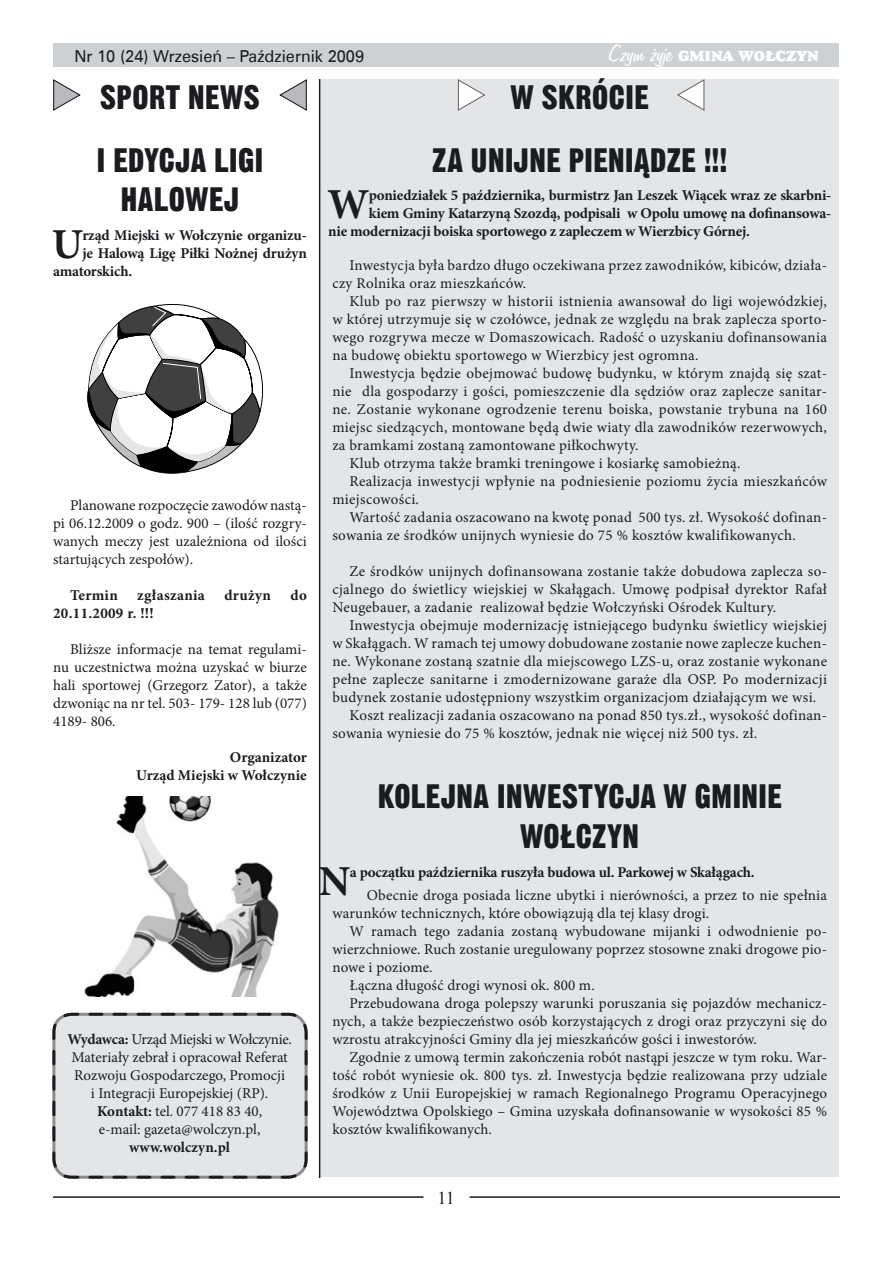
<style>
.page{position:relative;width:893px;height:1263px;background:#fff}
.page>*{position:absolute;margin:0;border:0;box-sizing:border-box;transform-origin:0 0}
.t1{font:700 42.75px "Minion Pro";color:#1b1c20}
.t2{font:33px/63px "Gothic No 13 EU";color:#1b1c20;text-align:center}
.t3{font:18px "Times New Roman";color:#1b1c20}
.t4{font:16.5px "Zurich EU";color:#1b1c20}
.t5{font:15px/18px "Minion Pro";letter-spacing:.01em;color:#1b1c20;text-align:justify}
.t6{font:700 15px/18px "Minion Pro";letter-spacing:-.015em;color:#1b1c20;text-align:right}
.t7{font:15px "Goudy Hvyface EU";color:#fff}
.t8{font:700 15px "Minion Pro";letter-spacing:.02em;color:#1b1c20}
.s1{font-family:"Freehand 575 EU";font-size:27px}
.s2{font-weight:700}
</style>
<div class="page">
<svg style="left:52px;top:1012px;width:256px;height:167px;background:#dadcdd"></svg>
<hr style="left:53px;top:1196px;width:370px;height:2px;background:#1b1c20">
<hr style="left:469px;top:1196px;width:371px;height:2px;background:#1b1c20">
<div style="left:53px;top:43px;width:785px;height:24px;background:#ced1d3"></div>
<div style="left:320px;top:79px;width:519px;height:1098px;background:#e3e5e6"></div>
<svg style="left:87px;top:304px;width:177px;height:170px"></svg>
<svg style="left:53px;top:79px;width:28px;height:32px"></svg>
<svg style="left:279px;top:79px;width:28px;height:32px"></svg>
<svg style="left:457px;top:79px;width:28px;height:32px"></svg>
<svg style="left:677px;top:79px;width:28px;height:32px"></svg>
<hr style="left:319px;top:79px;width:1px;height:1099px;background:#1b1c20">
<img style="left:84px;top:797px;width:195px;height:199px">
<p class="t7" style="left:609px;top:47px;width:211px"><span class="s1">Czym żyje</span> GMINA WOŁCZYN</p>
<h2 class="t2" style="left:432px;top:67px;width:297px">W SKRÓCIE<br>ZA UNIJNE PIENIĄDZE !!!</h2>
<p class="t4" style="left:74px;top:46px;width:291px">Nr 10 (24) Wrzesień – Październik 2009</p>
<h2 class="t2" style="left:96px;top:67px;width:165px;text-align:left">SPORT NEWS<br>I EDYC</h2>
<h2 class="t2" style="left:176px;top:130px;width:86px">JA LIGI</h2>
<h2 class="t2" style="left:121px;top:169px;width:51px">HALOWE</h2>
<h2 class="t2" style="left:224px;top:169px;width:17px">J</h2>
<h1 class="t1" style="left:328px;top:174px;width:43px">W</h1>
<p class="t6" style="left:369px;top:186px;width:464px">poniedziałek 5 października, burmistrz Jan Leszek Wiącek wraz ze skarbni-</p>
<p class="t6" style="left:369px;top:204px;width:464px">kiem Gminy Katarzyną Szozdą, podpisali w Opolu umowę na dofinansowa-</p>
<p class="t6" style="left:328px;top:222px;width:423px">nie modernizacji boiska sportowego z zapleczem w Wierzbicy Górnej.</p>
<p class="t5" style="left:332px;top:256px;width:496px;text-indent:17px">Inwestycja była bardzo długo oczekiwana przez zawodników, kibiców, działa&shy;czy Rolnika oraz mieszkańców.</p>
<p class="t5" style="left:332px;top:292px;width:496px;text-indent:17px">Klub po raz pierwszy w historii istnienia awansował do ligi wojewódzkiej, w której utrzymuje się w czołówce, jednak ze względu na brak zaplecza sporto&shy;wego rozgrywa mecze w Domaszowicach. Radość o uzyskaniu dofinansowania na budowę obiektu sportowego w Wierzbicy jest ogromna.</p>
<p class="t5" style="left:349px;top:364px;width:479px">Inwestycja będzie obejmować budowę budynku, w którym znajdą się szat-</p>
<p class="t5" style="left:332px;top:382px;width:496px">nie dla gospodarzy i gości, pomieszczenie dla sędziów oraz zaplecze sanitar-</p>
<p class="t5" style="left:332px;top:400px;width:496px">ne. Zostanie wykonane ogrodzenie terenu boiska, powstanie trybuna na 160</p>
<p class="t5" style="left:332px;top:418px;width:496px">miejsc siedzących, montowane będą dwie wiaty dla zawodników rezerwowych,</p>
<p class="t5" style="left:332px;top:436px;width:308px">za bramkami zostaną zamontowane piłkochwyty.</p>
<p class="t5" style="left:349px;top:454px;width:393px">Klub otrzyma także bramki treningowe i kosiarkę samobieżną.</p>
<p class="t5" style="left:349px;top:472px;width:479px">Realizacja inwestycji wpłynie na podniesienie poziomu życia mieszkańców</p>
<p class="t5" style="left:332px;top:490px;width:88px">miejscowości.</p>
<p class="t5" style="left:349px;top:508px;width:479px">Wartość zadania oszacowano na kwotę ponad 500 tys. zł. Wysokość dofinan-</p>
<p class="t5" style="left:332px;top:526px;width:465px">sowania ze środków unijnych wyniesie do 75 % kosztów kwalifikowanych.</p>
<p class="t5" style="left:332px;top:562px;width:496px;text-indent:17px">Ze środków unijnych dofinansowana zostanie także dobudowa zaplecza so&shy;cjalnego do świetlicy wiejskiej w Skałągach. Umowę podpisał dyrektor Rafał Neugebauer, a zadanie realizował będzie Wołczyński Ośrodek Kultury.</p>
<p class="t5" style="left:349px;top:616px;width:479px">Inwestycja obejmuje modernizację istniejącego budynku świetlicy wiejskiej</p>
<p class="t5" style="left:332px;top:634px;width:496px">w Skałągach. W ramach tej umowy dobudowane zostanie nowe zaplecze kuchen-</p>
<p class="t5" style="left:332px;top:652px;width:496px">ne. Wykonane zostaną szatnie dla miejscowego LZS-u, oraz zostanie wykonane</p>
<p class="t5" style="left:332px;top:670px;width:496px">pełne zaplecze sanitarne i zmodernizowane garaże dla OSP. Po modernizacji</p>
<p class="t5" style="left:332px;top:688px;width:485px">budynek zostanie udostępniony wszystkim organizacjom działającym we wsi.</p>
<p class="t5" style="left:349px;top:706px;width:479px">Koszt realizacji zadania oszacowano na ponad 850 tys.zł., wysokość dofinan-</p>
<p class="t5" style="left:332px;top:724px;width:426px">sowania wyniesie do 75 % kosztów, jednak nie więcej niż 500 tys. zł.</p>
<h1 class="t1" style="left:52px;top:214px;width:33px">U</h1>
<p class="t6" style="left:82px;top:226px;width:226px">rząd Miejski w Wołczynie organizu-</p>
<p class="t6" style="left:82px;top:244px;width:226px">je Halową Ligę Piłki Nożnej drużyn</p>
<p class="t6" style="left:53px;top:262px;width:81px">amatorskich.</p>
<p class="t5" style="left:53px;top:496px;width:255px;text-indent:17px">Planowane rozpoczęcie zawodów nastą&shy;pi 06.12.2009 o godz. 900 – (ilość rozgry&shy;wanych meczy jest uzależniona od ilości startujących zespołów).</p>
<p class="t6" style="left:70px;top:586px;width:49px">Termin</p>
<p class="t8" style="left:137px;top:584px;width:69px">zgłaszania</p>
<p class="t6" style="left:224px;top:586px;width:48px">drużyn</p>
<p class="t6" style="left:290px;top:586px;width:18px">do</p>
<p class="t6" style="left:53px;top:604px;width:102px">20.11.2009 r. !!!</p>
<p class="t5" style="left:53px;top:640px;width:255px;text-indent:17px">Bliższe informacje na temat regulami&shy;nu uczestnictwa można uzyskać w biurze hali sportowej (Grzegorz Zator), a także dzwoniąc na nr tel. 503- 179- 128 lub (077)<br>4189- 806.</p>
<p class="t6" style="left:136px;top:748px;width:172px">Organizator<br>Urząd Miejski w Wołczynie</p>
<h2 class="t2" style="left:377px;top:778px;width:406px;line-height:39.6px">KOLEJNA INWESTYCJA W GM INIE<br>WOŁCZYN</h2>
<p class="t5" style="left:67px;top:1030px;width:226px;text-align:center"><span class="s2">Wydawca:</span> Urząd Miejski w Wołczynie.<br>Materiały zebrał i opracował Referat Rozwoju Gospodarczego, Promocji<br>i Integracji Europejskiej (RP).<br><span class="s2">Kontakt:</span> tel. 077 418 83 40,<br>e-mail: gazeta@wolczyn.pl,</p>
<p class="t6" style="left:129px;top:1138px;width:102px">www.wolczyn.pl</p>
<h1 class="t1" style="left:319px;top:851px;width:33px">N</h1>
<p class="t6" style="left:350px;top:863px;width:406px">a początku października ruszyła budowa ul. Parkowej w Skałągach.</p>
<p class="t5" style="left:332px;top:886px;width:496px;text-indent:35px">Obecnie droga posiada liczne ubytki i nierówności, a przez to nie spełnia warunków technicznych, które obowiązują dla tej klasy drogi.</p>
<p class="t5" style="left:349px;top:922px;width:479px">W ramach tego zadania zostaną wybudowane mijanki i odwodnienie po-</p>
<p class="t5" style="left:332px;top:940px;width:496px">wierzchniowe. Ruch zostanie uregulowany poprzez stosowne znaki drogowe pio-</p>
<p class="t5" style="left:332px;top:958px;width:102px">nowe i poziome.</p>
<p class="t5" style="left:349px;top:976px;width:247px">Łączna długość drogi wynosi ok. 800 m.</p>
<p class="t5" style="left:349px;top:994px;width:479px">Przebudowana droga polepszy warunki poruszania się pojazdów mechanicz-</p>
<p class="t5" style="left:332px;top:1012px;width:496px">nych, a także bezpieczeństwo osób korzystających z drogi oraz przyczyni się do</p>
<p class="t5" style="left:332px;top:1030px;width:426px">wzrostu atrakcyjności Gminy dla jej mieszkańców gości i inwestorów.</p>
<p class="t5" style="left:349px;top:1048px;width:479px">Zgodnie z umową termin zakończenia robót nastąpi jeszcze w tym roku. War-</p>
<p class="t5" style="left:332px;top:1066px;width:496px">tość robót wyniesie ok. 800 tys. zł. Inwestycja będzie realizowana przy udziale</p>
<p class="t5" style="left:332px;top:1084px;width:496px">środków z Unii Europejskiej w ramach Regionalnego Programu Operacyjnego</p>
<p class="t5" style="left:332px;top:1102px;width:496px">Województwa Opolskiego – Gmina uzyskała dofinansowanie w wysokości 85 %</p>
<p class="t5" style="left:332px;top:1120px;width:161px">kosztów kwalifikowanych.</p>
<p class="t3" style="left:437px;top:1185px;width:19px">11</p>
</div>
